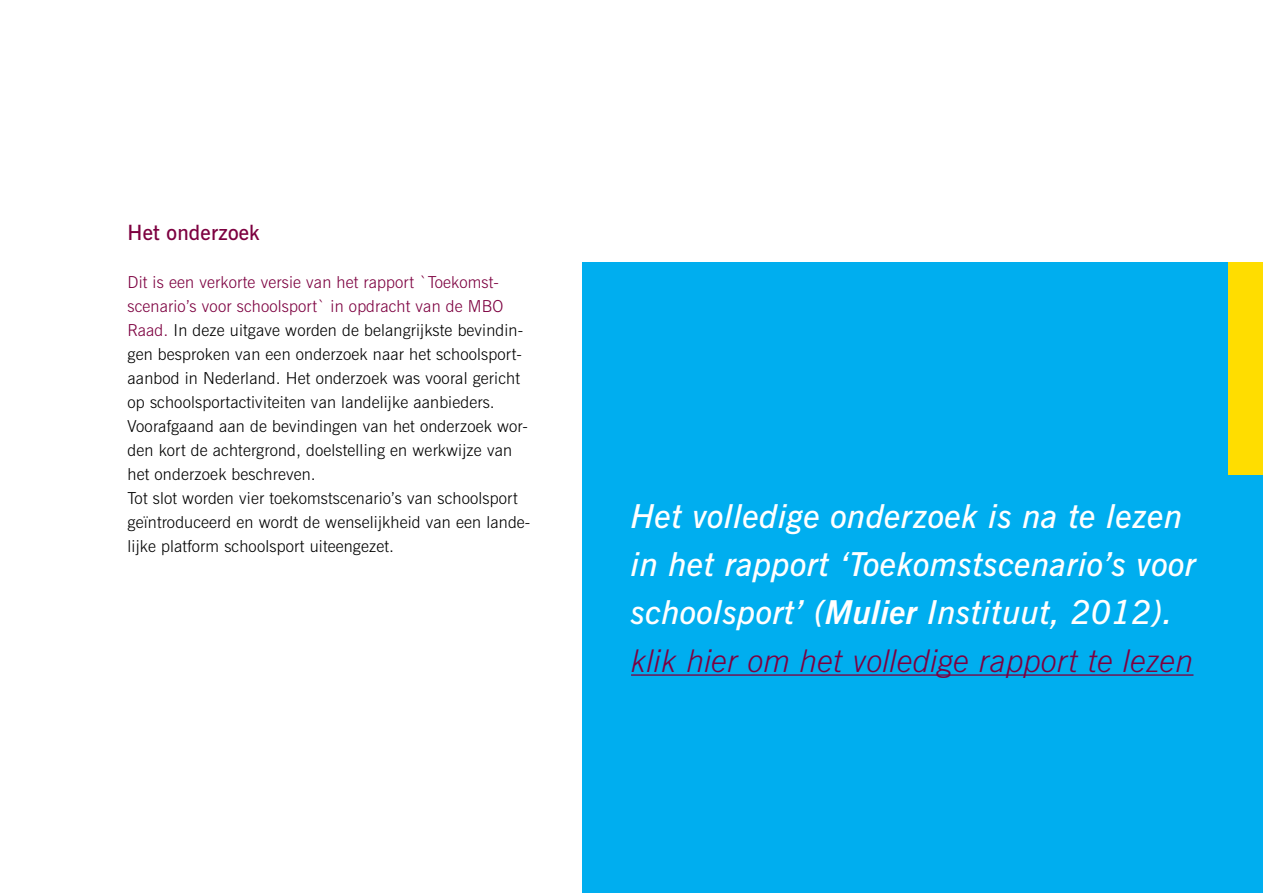
<style>
.page{position:relative;width:1263px;height:893px;background:#fff}
.page>*{position:absolute;margin:0;border:0;box-sizing:border-box;transform-origin:0 0}
.t1{font:italic 600 33px/48px "News Gothic BT";letter-spacing:.01em;color:#fff}
.t2{font:italic 300 31.5px "News Gothic BT";letter-spacing:.01em;color:#7d0040}
.t3{font:600 21px "News Gothic BT";letter-spacing:.01em;color:#7d0040}
.t4{font:300 16.5px/24px "News Gothic BT";letter-spacing:.01em;color:#000}
.s1{color:#7d0040}
.s2{font-weight:700}
</style>
<div class="page">
<div style="left:583px;top:262px;width:680px;height:631px;background:#00aeef"></div>
<div style="left:1229px;top:262px;width:34px;height:213px;background:#fd0"></div>
<hr style="left:631px;top:674px;width:562px;height:2px;background:#7d0040">
<p class="t3" style="left:128px;top:220px;width:134px">Het onderzoek</p>
<p class="t4" style="left:128px;top:270px;width:404px"><span class="s1">Dit is een verkorte versie van het rapport `Toekomst&shy;scenario’s voor schoolsport` in opdracht van de MBO Raad.</span> In deze uitgave worden de belangrijkste bevindin&shy;gen besproken van een onderzoek naar het schoolsport&shy;aanbod in Nederland. Het onderzoek was vooral gericht op schoolsportactiviteiten van landelijke aanbieders.<br>Voorafgaand aan de bevindingen van het onderzoek wor&shy;den kort de achtergrond, doelstelling en werkwijze van het onderzoek beschreven.<br>Tot slot worden vier toekomstscenario’s van schoolsport geïntroduceerd en wordt de wenselijkheid van een lande&shy;lijke platform schoolsport uiteengezet.</p>
<h1 class="t1" style="left:631px;top:492px;width:567px">Het volledige onderzoek is na te lezen in het rapport ‘Toekomstscenario’s voor schoolsport’ (<span class="s2">Mulier</span> Instituut, 2012).</h1>
<h2 class="t2" style="left:631px;top:642px;width:564px">klik hier om het volledige rapport te lezen</h2>
</div>
